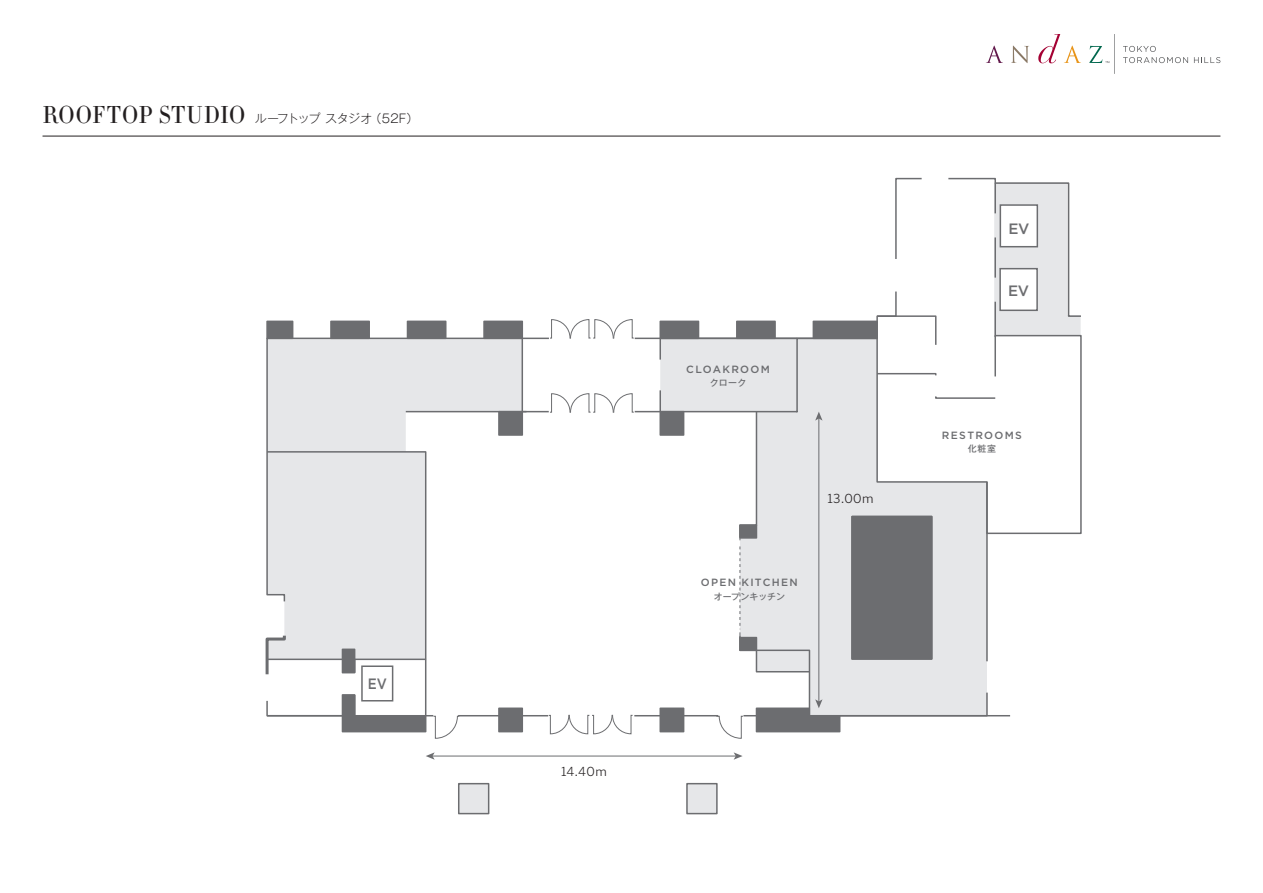
<style>
.page{position:relative;width:1263px;height:893px;background:#fff}
.page>*{position:absolute;margin:0;border:0;box-sizing:border-box;transform-origin:0 0}
.t1{font:500 15px "Gotham";color:#6c6d70}
.t2{font:500 15px "Gotham";color:#6c6d70;scale:.9 1}
.t3{font:300 13.5px "Poynter Gothic Text";letter-spacing:.035em;color:#231f20}
.t4{font:300 12px "Gothic MB101 Pro";letter-spacing:-.04em;color:#231f20}
.t5{font:500 10.5px "Gotham";letter-spacing:.125em;color:#6c6d70}
.t6{font:500 8.85px "Gothic MB101 Pro";color:#6c6d70}
.t7{font:500 8.85px "Gothic MB101 Pro";letter-spacing:.02em;color:#6c6d70}
.s1{font-family:"HTF Didot L06";font-size:24px}
</style>
<div class="page">
<svg style="left:266px;top:337px;width:255px;height:113px"></svg>
<hr style="left:458px;top:715px;width:90px;height:1px;background:#6c6d70">
<div style="left:498px;top:707px;width:25px;height:25px;background:#6c6d70;border:2px solid #6c6d70"></div>
<div style="left:498px;top:411px;width:25px;height:25px;background:#6c6d70;border:2px solid #6c6d70"></div>
<div style="left:483px;top:321px;width:40px;height:18px;background:#6c6d70"></div>
<div style="left:407px;top:321px;width:39px;height:18px;background:#6c6d70"></div>
<div style="left:330px;top:321px;width:40px;height:18px;background:#6c6d70"></div>
<div style="left:266px;top:321px;width:27px;height:18px;background:#6c6d70"></div>
<svg style="left:265px;top:450px;width:194px;height:289px"></svg>
<div style="left:342px;top:649px;width:13px;height:24px;background:#6c6d70"></div>
<svg style="left:986px;top:46px;width:17px;height:17px"></svg>
<svg style="left:1011px;top:46px;width:18px;height:17px"></svg>
<svg style="left:1038px;top:34px;width:43px;height:29px"></svg>
<hr style="left:1114px;top:34px;width:1px;height:40px;background:#57585a">
<svg style="left:1194px;top:57px;width:26px;height:6px"></svg>
<svg style="left:1123px;top:46px;width:65px;height:17px"></svg>
<svg style="left:1089px;top:46px;width:20px;height:17px"></svg>
<hr style="left:43px;top:136px;width:1177px;height:1px;background:#231f20">
<hr style="left:432px;top:756px;width:304px;height:1px;background:#6c6d70">
<svg style="left:426px;top:752px;width:9px;height:8px"></svg>
<svg style="left:734px;top:752px;width:8px;height:8px"></svg>
<svg style="left:521px;top:177px;width:561px;height:562px"></svg>
<div style="left:458px;top:783px;width:31px;height:31px;background:#e6e7e9;border:2px solid #6c6d70"></div>
<div style="left:686px;top:783px;width:32px;height:31px;background:#e6e7e9;border:2px solid #6c6d70"></div>
<p class="t4" style="left:43px;top:108px;width:378px"><span class="s1">ROOFTOP STUDIO</span> ルーフトップ スタジオ（52F）</p>
<h1 class="t2" style="left:368px;top:673px;width:22px">EV</h1>
<p class="t3" style="left:561px;top:764px;width:47px">14.40m</p>
<p class="t5" style="left:686px;top:362px;width:85px">CLOAKROOM</p>
<p class="t7" style="left:710px;top:376px;width:38px">クローク</p>
<p class="t5" style="left:701px;top:576px;width:99px">OPEN KITCHEN</p>
<p class="t6" style="left:714px;top:589px;width:73px">オープンキッチン</p>
<p class="t3" style="left:827px;top:491px;width:48px">13.00m</p>
<h1 class="t1" style="left:1009px;top:219px;width:22px">EV</h1>
<h1 class="t1" style="left:1008px;top:281px;width:22px">EV</h1>
<p class="t5" style="left:942px;top:428px;width:82px">RESTROOMS</p>
<p class="t7" style="left:968px;top:441px;width:30px">化粧室</p>
</div>
